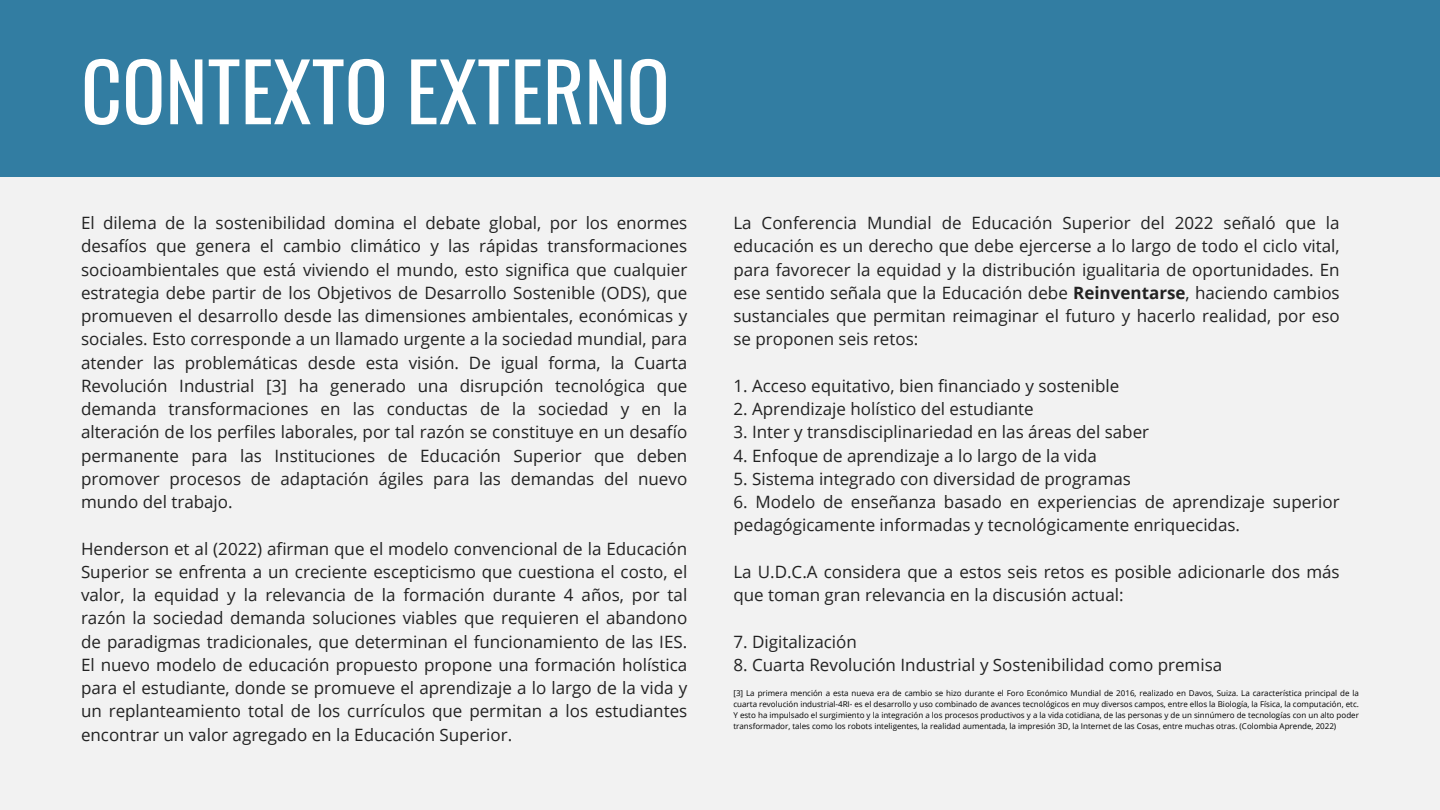
<style>
.page{position:relative;width:1440px;height:810px;background:#f2f2f2}
.page>*{position:absolute;margin:0;border:0;box-sizing:border-box;transform-origin:0 0}
.t1{font:80px "Oswald";color:#fff}
.t2{font:17px/23.2px "Open Sans";color:#222;text-align:justify}
.t3{font:8px/11.2px "Open Sans";color:#000;text-align:justify}
.s1{font-weight:700}
</style>
<div class="page">
<div style="left:0;top:0;width:1440px;height:176px;background:#327da2"></div>
<h1 class="t1" style="left:81px;top:29px;width:590px">CONTEXTO EXTERNO</h1>
<h2 class="t2" style="left:81px;top:211px;width:608px">El dilema de la sostenibilidad domina el debate global, por los enormes desafíos que genera el cambio climático y las rápidas transformaciones socioambientales que está viviendo el mundo, esto significa que cualquier estrategia debe partir de los Objetivos de Desarrollo Sostenible (ODS), que promueven el desarrollo desde las dimensiones ambientales, económicas y sociales. Esto corresponde a un llamado urgente a la sociedad mundial, para atender las problemáticas desde esta visión. De igual forma, la Cuarta Revolución Industrial [3] ha generado una disrupción tecnológica que demanda transformaciones en las conductas de la sociedad y en la alteración de los perfiles laborales, por tal razón se constituye en un desafío permanente para las Instituciones de Educación Superior que deben promover procesos de adaptación ágiles para las demandas del nuevo mundo del trabajo.</h2>
<p class="t2" style="left:81px;top:536px;width:608px">Henderson et al (2022) afirman que el modelo convencional de la Educación Superior se enfrenta a un creciente escepticismo que cuestiona el costo, el valor, la equidad y la relevancia de la formación durante 4 años, por tal razón la sociedad demanda soluciones viables que requieren el abandono de paradigmas tradicionales, que determinan el funcionamiento de las IES.<br>El nuevo modelo de educación propuesto propone una formación holística para el estudiante, donde se promueve el aprendizaje a lo largo de la vida y un replanteamiento total de los currículos que permitan a los estudiantes encontrar un valor agregado en la Educación Superior.</p>
<h2 class="t2" style="left:733px;top:211px;width:608px">La Conferencia Mundial de Educación Superior del 2022 señaló que la educación es un derecho que debe ejercerse a lo largo de todo el ciclo vital, para favorecer la equidad y la distribución igualitaria de oportunidades. En ese sentido señala que la Educación debe <span class="s1">Reinventarse</span>, haciendo cambios sustanciales que permitan reimaginar el futuro y hacerlo realidad, por eso se proponen seis retos:</h2>
<h2 class="t2" style="left:733px;top:374px;width:388px">1. Acceso equitativo, bien financiado y sostenible</h2>
<h2 class="t2" style="left:733px;top:397px;width:302px">2. Aprendizaje holístico del estudiante</h2>
<h2 class="t2" style="left:733px;top:420px;width:417px">3. Inter y transdisciplinariedad en las áreas del saber</h2>
<h2 class="t2" style="left:733px;top:443px;width:365px">4. Enfoque de aprendizaje a lo largo de la vida</h2>
<h2 class="t2" style="left:733px;top:467px;width:399px">5. Sistema integrado con diversidad de programas</h2>
<h2 class="t2" style="left:733px;top:490px;width:608px">6. Modelo de enseñanza basado en experiencias de aprendizaje superior pedagógicamente informadas y tecnológicamente enriquecidas.</h2>
<h2 class="t2" style="left:733px;top:560px;width:608px">La U.D.C.A considera que a estos seis retos es posible adicionarle dos más que toman gran relevancia en la discusión actual:</h2>
<h2 class="t2" style="left:733px;top:629px;width:125px">7. Digitalización</h2>
<p class="t2" style="left:733px;top:653px;width:490px">8. Cuarta Revolución Industrial y Sostenibilidad como premisa</p>
<p class="t3" style="left:733px;top:687px;width:627px">[3] La primera mención a esta nueva era de cambio se hizo durante el Foro Económico Mundial de 2016, realizado en Davos, Suiza. La característica principal de la cuarta revolución industrial-4RI- es el desarrollo y uso combinado de avances tecnológicos en muy diversos campos, entre ellos la Biología, la Física, la computación, etc.<br>Y esto ha impulsado el surgimiento y la integración a los procesos productivos y a la vida cotidiana, de las personas y de un sinnúmero de tecnologías con un alto poder transformador, tales como los robots inteligentes, la realidad aumentada, la impresión 3D, la Internet de las Cosas, entre muchas otras. (Colombia Aprende, 2022)</p>
</div>
